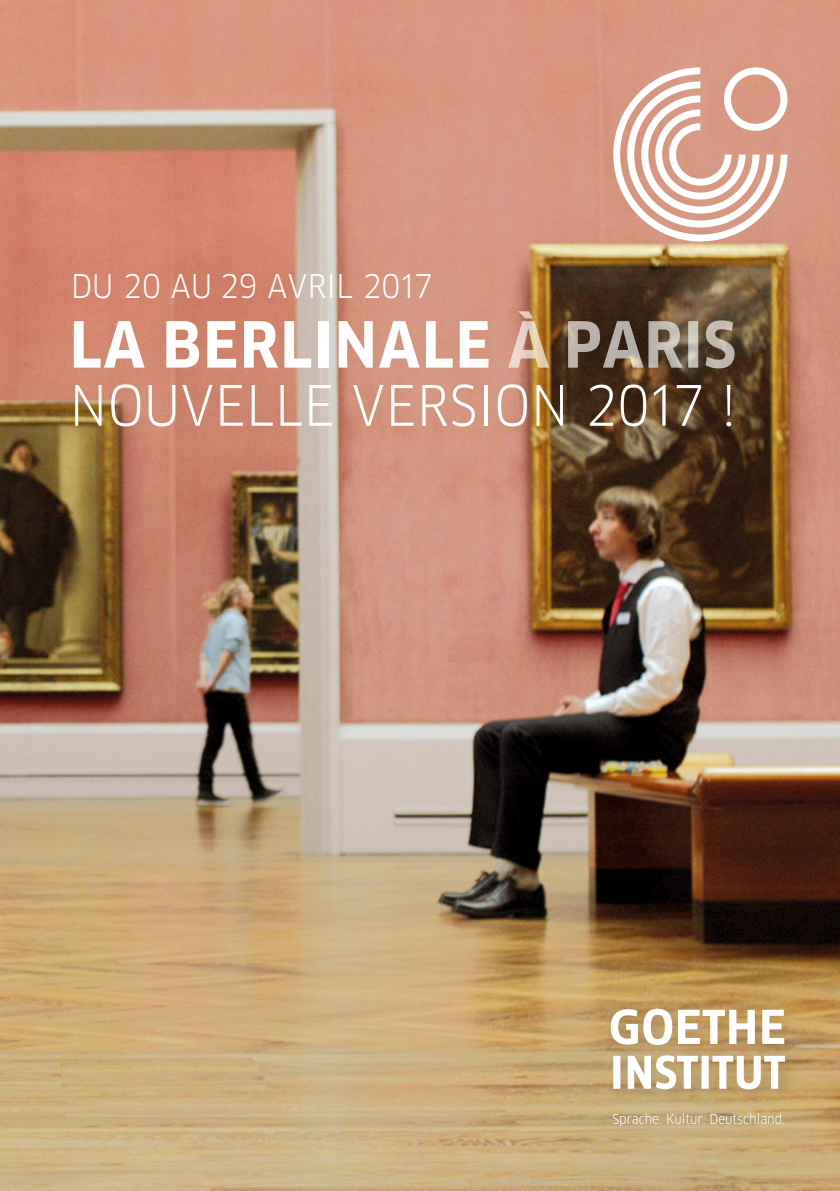
<style>
.page{position:relative;width:840px;height:1191px;background:#fff}
.page>*{position:absolute;margin:0;border:0;box-sizing:border-box;transform-origin:0 0}
.t1{font:700 62px "Goethe FF Clan";letter-spacing:.03em;color:#fff}
.t2{font:54.4px "Goethe FF Clan";letter-spacing:.015em;color:#fff}
.t3{font:31.8px "Goethe FF Clan";letter-spacing:.015em;color:#fff}
.t4{font:13.4px "Goethe FF Clan";color:#fff}
</style>
<div class="page">
<img style="left:0;top:0;width:839px;height:1191px">
<img style="left:646px;top:67px;width:54px;height:28px">
<img style="left:595px;top:982px;width:224px;height:184px">
<img style="left:508px;top:311px;width:226px;height:57px">
<h3 class="t3" style="left:71px;top:267px;width:362px">DU 20 AU 29 AVRIL 2017</h3>
<h1 class="t1" style="left:70px;top:309px;width:422px">LA BERLINALE</h1>
<h2 class="t2" style="left:70px;top:373px;width:667px">NOUVELLE VERSION 2017 !</h2>
<p class="t4" style="left:612px;top:1111px;width:174px">Sprache. Kultur. Deutschland.</p>
</div>
